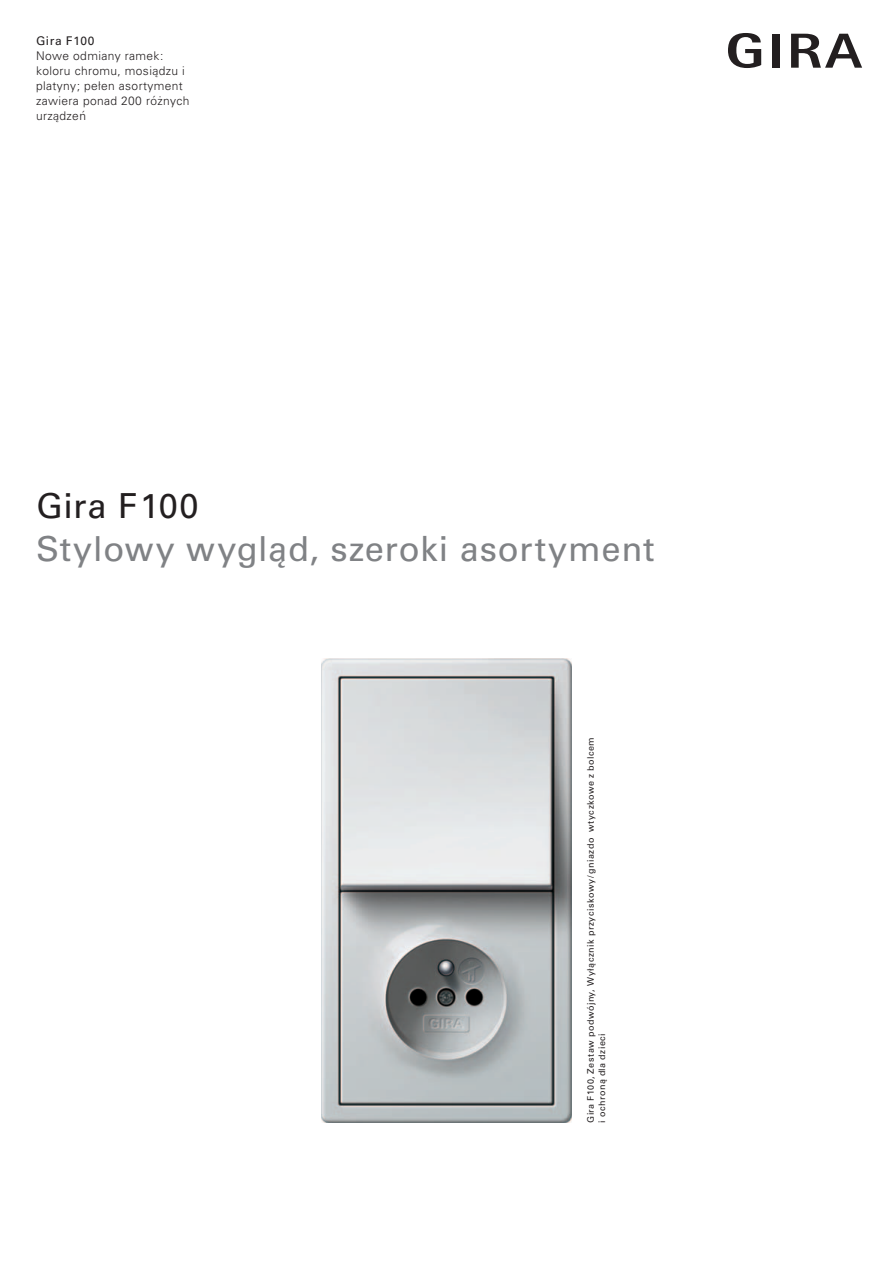
<style>
.page{position:relative;width:893px;height:1263px;background:#fff}
.page>*{position:absolute;margin:0;border:0;box-sizing:border-box;transform-origin:0 0}
.t1{font:500 34.5px "Univers CE";letter-spacing:.025em;color:#808285}
.t2{font:500 34.5px "Univers CE";letter-spacing:.01em;color:#231f20}
.t3{font:300 12px/15px "Univers CE";letter-spacing:.03em;color:#231f20}
.t4{font:500 12px "Univers CE";letter-spacing:.04em;color:#231f20}
.t5{font:500 9px/11.2px "Univers CE";letter-spacing:.055em;color:#231f20}
</style>
<div class="page">
<div style="left:772px;top:34px;width:7px;height:34px;background:#231f20"></div>
<svg style="left:728px;top:33px;width:33px;height:35px"></svg>
<svg style="left:791px;top:34px;width:71px;height:34px"></svg>
<img style="left:321px;top:659px;width:251px;height:464px">
<p class="t4" style="left:36px;top:36px;width:60px">Gira F 100</p>
<p class="t3" style="left:36px;top:49px;width:155px">Nowe odmiany ramek: koloru chromu, mosiądzu i platyny; pełen asortyment zawiera ponad 200 różnych urządzeń</p>
<h1 class="t2" style="left:36px;top:494px;width:164px">Gira F 100</h1>
<h1 class="t1" style="left:36px;top:537px;width:620px">Stylowy wygląd, szeroki asortyment</h1>
<p class="t5" style="left:586px;top:1123px;width:387px;rotate:-90deg">Gira F100, Zestaw podwójny, Wyłącznik przyciskowy/gniazdo wtyczkowe z bolcem i ochroną dla dzieci</p>
</div>
